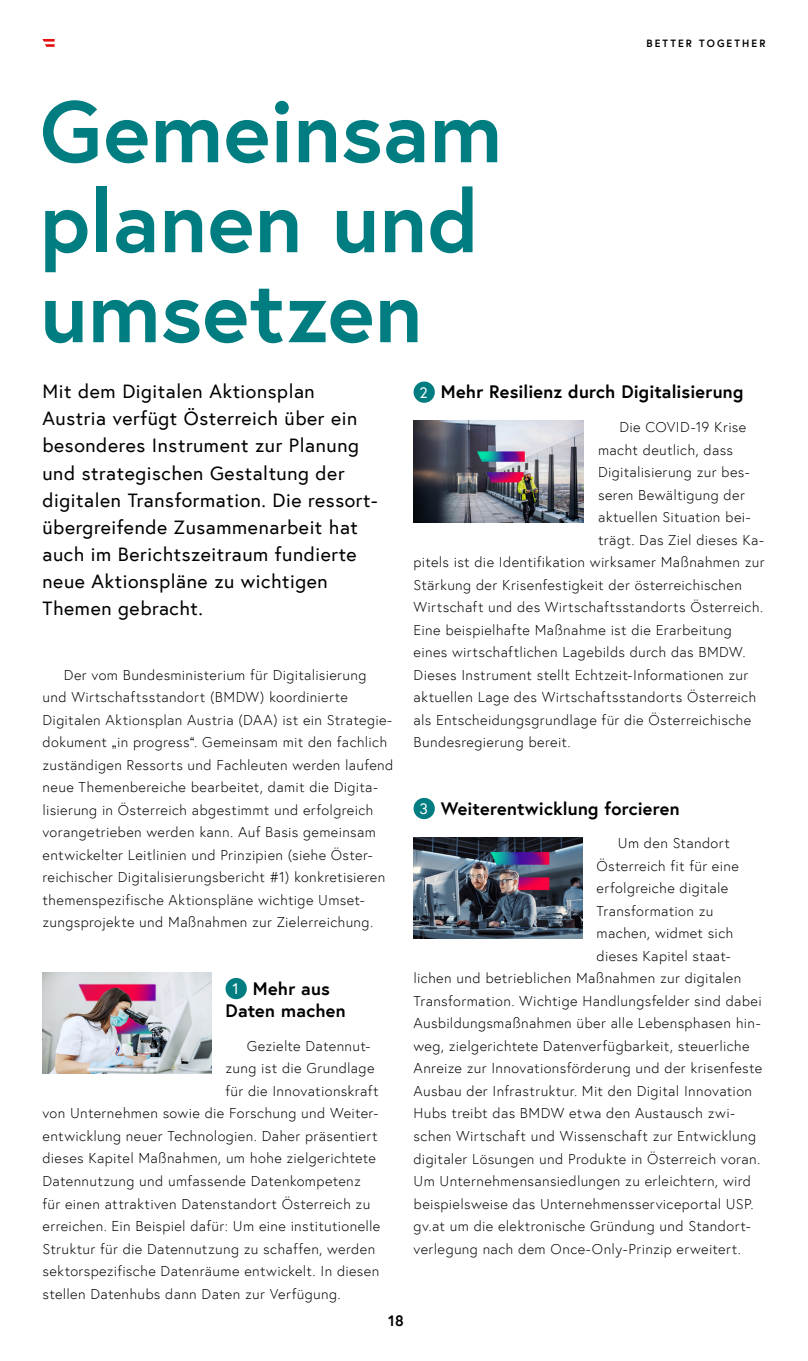
<style>
.page{position:relative;width:808px;height:1361px;background:#fff}
.page>*{position:absolute;margin:0;border:0;box-sizing:border-box;transform-origin:0 0}
.t1{font:700 87px/90px "Europa Austria";letter-spacing:.005em;color:#007d80}
.t2{font:19.5px/27px "Europa Austria";letter-spacing:.03em;color:#000}
.t3{font:700 18px/22.5px "Europa Austria";letter-spacing:.01em;color:#000;text-align:center}
.t4{font:700 15px "Europa Austria";color:#000}
.t5{font:300 14.25px/22.5px "Europa Austria";letter-spacing:.02em;color:#000}
.t6{font:700 10.5px "Europa Austria";letter-spacing:.2em;color:#000}
.s1{font-weight:400;font-size:15.6px;color:#fff}
</style>
<div class="page">
<svg style="left:43px;top:39px;width:12px;height:8px"></svg>
<img style="left:43px;top:972px;width:169px;height:101px">
<div style="left:226px;top:978px;width:21px;height:21px;background:#007d80;border-radius:50%"></div>
<div style="left:414px;top:381px;width:21px;height:22px;background:#007d80;border-radius:50%"></div>
<img style="left:414px;top:421px;width:169px;height:101px">
<div style="left:414px;top:798px;width:21px;height:21px;background:#007d80;border-radius:50%"></div>
<img style="left:414px;top:837px;width:169px;height:101px">
<h1 class="t1" style="left:40px;top:84px;width:464px">Gemeinsam planen und umsetzen</h1>
<p class="t6" style="left:646px;top:36px;width:120px">BETTER TOGETHER</p>
<p class="t2" style="left:43px;top:378px;width:337px">Mit dem Digitalen Aktionsplan Austria verfügt Österreich über ein besonderes Instrument zur Planung und strategischen Gestaltung der digitalen Transformation. Die ressort&shy;übergreifende Zusammenarbeit hat auch im Berichtszeitraum fundierte neue Aktionspläne zu wichtigen Themen gebracht.</p>
<p class="t5" style="left:43px;top:663px;width:353px;text-indent:21px">Der vom Bundesministerium für Digitalisierung und Wirtschaftsstandort (BMDW) koordinierte Digitalen Aktionsplan Austria (DAA) ist ein Strategie&shy;dokument „in progress“. Gemeinsam mit den fachlich zuständigen Ressorts und Fachleuten werden laufend neue Themenbereiche bearbeitet, damit die Digita&shy;lisierung in Österreich abgestimmt und erfolgreich vorangetrieben werden kann. Auf Basis gemeinsam entwickelter Leitlinien und Prinzipien (siehe Öster&shy;reichischer Digitalisierungsbericht #1) konkretisieren themenspezifische Aktionspläne wichtige Umset&shy;zungsprojekte und Maßnahmen zur Zielerreichung.</p>
<p class="t3" style="left:226px;top:976px;width:122px"><span class="s1">1</span> Mehr aus<br>Daten machen</p>
<p class="t5" style="left:247px;top:1034px;width:125px">Gezielte Datennut-</p>
<p class="t5" style="left:226px;top:1057px;width:151px">zung ist die Grundlage</p>
<p class="t5" style="left:226px;top:1079px;width:155px">für die Innovationskraft</p>
<p class="t5" style="left:43px;top:1102px;width:337px">von Unternehmen sowie die Forschung und Weiter-</p>
<p class="t5" style="left:43px;top:1124px;width:337px">entwicklung neuer Technologien. Daher präsentiert</p>
<p class="t5" style="left:43px;top:1147px;width:335px">dieses Kapitel Maßnahmen, um hohe zielgerichtete</p>
<p class="t5" style="left:43px;top:1169px;width:320px">Datennutzung und umfassende Datenkompetenz</p>
<p class="t5" style="left:43px;top:1192px;width:329px">für einen attraktiven Datenstandort Österreich zu</p>
<p class="t5" style="left:43px;top:1214px;width:339px">erreichen. Ein Beispiel dafür: Um eine institutionelle</p>
<p class="t5" style="left:43px;top:1237px;width:334px">Struktur für die Datennutzung zu schaffen, werden</p>
<p class="t5" style="left:43px;top:1259px;width:338px">sektorspezifische Datenräume entwickelt. In diesen</p>
<p class="t5" style="left:43px;top:1282px;width:300px">stellen Datenhubs dann Daten zur Verfügung.</p>
<p class="t4" style="left:388px;top:1310px;width:17px">18</p>
<p class="t3" style="left:420px;top:380px;width:325px"><span class="s1">2</span> Mehr Resilienz durch Digitalisierung</p>
<p class="t5" style="left:619px;top:416px;width:129px">Die COVID-19 Krise</p>
<p class="t5" style="left:598px;top:438px;width:137px">macht deutlich, dass</p>
<p class="t5" style="left:598px;top:461px;width:153px">Digitalisierung zur bes-</p>
<p class="t5" style="left:598px;top:483px;width:148px">seren Bewältigung der</p>
<p class="t5" style="left:598px;top:506px;width:154px">aktuellen Situation bei-</p>
<p class="t5" style="left:598px;top:528px;width:167px">trägt. Das Ziel dieses Ka-</p>
<p class="t5" style="left:414px;top:551px;width:352px">pitels ist die Identifikation wirksamer Maßnahmen zur</p>
<p class="t5" style="left:414px;top:573px;width:330px">Stärkung der Krisenfestigkeit der österreichischen</p>
<p class="t5" style="left:414px;top:596px;width:351px">Wirtschaft und des Wirtschaftsstandorts Österreich.</p>
<p class="t5" style="left:414px;top:618px;width:320px">Eine beispielhafte Maßnahme ist die Erarbeitung</p>
<p class="t5" style="left:414px;top:641px;width:334px">eines wirtschaftlichen Lagebilds durch das BMDW.</p>
<p class="t5" style="left:414px;top:663px;width:336px">Dieses Instrument stellt Echtzeit-Informationen zur</p>
<p class="t5" style="left:414px;top:686px;width:344px">aktuellen Lage des Wirtschaftsstandorts Österreich</p>
<p class="t5" style="left:414px;top:708px;width:339px">als Entscheidungsgrundlage für die Österreichische</p>
<p class="t5" style="left:414px;top:731px;width:159px">Bundesregierung bereit.</p>
<p class="t3" style="left:419px;top:796px;width:262px"><span class="s1">3</span> Weiterentwicklung forcieren</p>
<p class="t5" style="left:618px;top:832px;width:114px">Um den Standort</p>
<p class="t5" style="left:597px;top:854px;width:144px">Österreich fit für eine</p>
<p class="t5" style="left:597px;top:877px;width:133px">erfolgreiche digitale</p>
<p class="t5" style="left:597px;top:899px;width:118px">Transformation zu</p>
<p class="t5" style="left:597px;top:922px;width:138px">machen, widmet sich</p>
<p class="t5" style="left:597px;top:944px;width:136px">dieses Kapitel staat-</p>
<p class="t5" style="left:414px;top:967px;width:329px">lichen und betrieblichen Maßnahmen zur digitalen</p>
<p class="t5" style="left:414px;top:989px;width:350px">Transformation. Wichtige Handlungsfelder sind dabei</p>
<p class="t5" style="left:414px;top:1012px;width:349px">Ausbildungsmaßnahmen über alle Lebensphasen hin-</p>
<p class="t5" style="left:414px;top:1034px;width:338px">weg, zielgerichtete Datenverfügbarkeit, steuerliche</p>
<p class="t5" style="left:414px;top:1057px;width:350px">Anreize zur Innovationsförderung und der krisenfeste</p>
<p class="t5" style="left:414px;top:1079px;width:340px">Ausbau der Infrastruktur. Mit den Digital Innovation</p>
<p class="t5" style="left:414px;top:1102px;width:323px">Hubs treibt das BMDW etwa den Austausch zwi-</p>
<p class="t5" style="left:414px;top:1124px;width:344px">schen Wirtschaft und Wissenschaft zur Entwicklung</p>
<p class="t5" style="left:414px;top:1147px;width:348px">digitaler Lösungen und Produkte in Österreich voran.</p>
<p class="t5" style="left:414px;top:1169px;width:339px">Um Unternehmensansiedlungen zu erleichtern, wird</p>
<p class="t5" style="left:414px;top:1192px;width:342px">beispielsweise das Unternehmensserviceportal USP.</p>
<p class="t5" style="left:414px;top:1214px;width:339px">gv.at um die elektronische Gründung und Standort-</p>
<p class="t5" style="left:414px;top:1237px;width:329px">verlegung nach dem Once-Only-Prinzip erweitert.</p>
</div>
